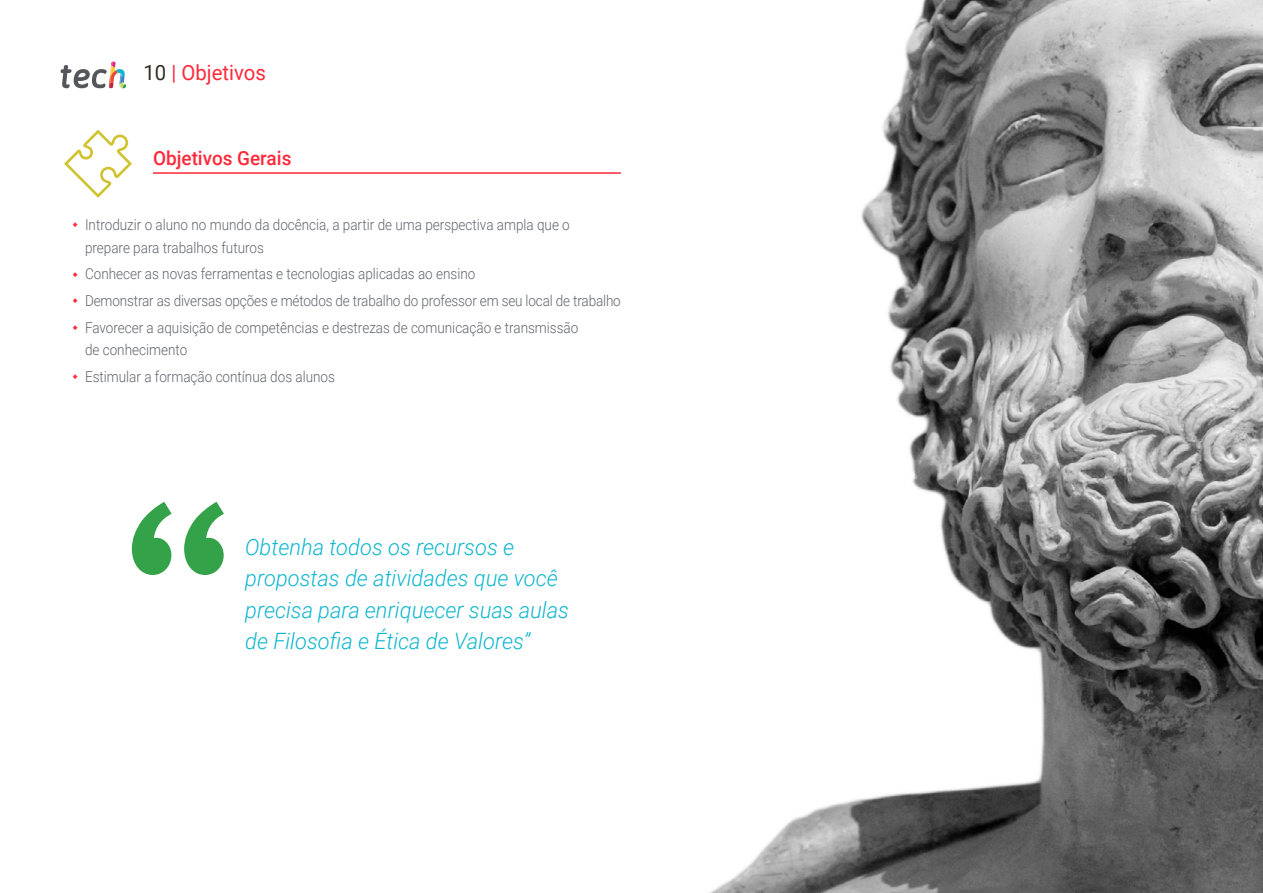
<style>
.page{position:relative;width:1263px;height:893px;background:#fff}
.page>*{position:absolute;margin:0;border:0;box-sizing:border-box;transform-origin:0 0}
.t1{font:italic 300 22.5px/31.5px "Roboto";color:#0fb6cf}
.t2{font:21px "Roboto";color:#ff293a}
.t3{font:500 19.5px "Roboto";color:#ff293a}
.t4{font:300 15px/26.7px "Roboto";color:#61646a;scale:.9 1}
.s1{color:#312e20}
.s2{color:#fc2a3b}
</style>
<div class="page">
<img style="left:709px;top:0;width:554px;height:893px">
<hr style="left:153px;top:173px;width:468px;height:1px;background:#ff293a">
<svg style="left:64px;top:130px;width:68px;height:68px"></svg>
<svg style="left:132px;top:502px;width:92px;height:73px"></svg>
<svg style="left:61px;top:62px;width:65px;height:27px"></svg>
<h2 class="t2" style="left:144px;top:57px;width:124px"><span class="s1">10</span> <span class="s2">|</span> Objetivos</h2>
<h3 class="t3" style="left:153px;top:144px;width:140px">Objetivos Gerais</h3>
<p class="t4" style="left:85px;top:213px;width:540px;line-height:22.5px">Introduzir o aluno no mundo da docência, a partir de uma perspectiva ampla que o prepare para trabalhos futuros</p>
<p class="t4" style="left:85px;top:260px;width:597px">Conhecer as novas ferramentas e tecnologias aplicadas ao ensino<br>Demonstrar as diversas opções e métodos de trabalho do professor em seu local de trabalho<br>Favorecer a aquisição de competências e destrezas de comunicação e transmissão</p>
<p class="t4" style="left:85px;top:336px;width:279px">de conhecimento<br>Estimular a formação contínua dos alunos</p>
<h1 class="t1" style="left:245px;top:530px;width:325px">Obtenha todos os recursos e propostas de atividades que você precisa para enriquecer suas aulas de Filosofia e Ética de Valores”</h1>
</div>
